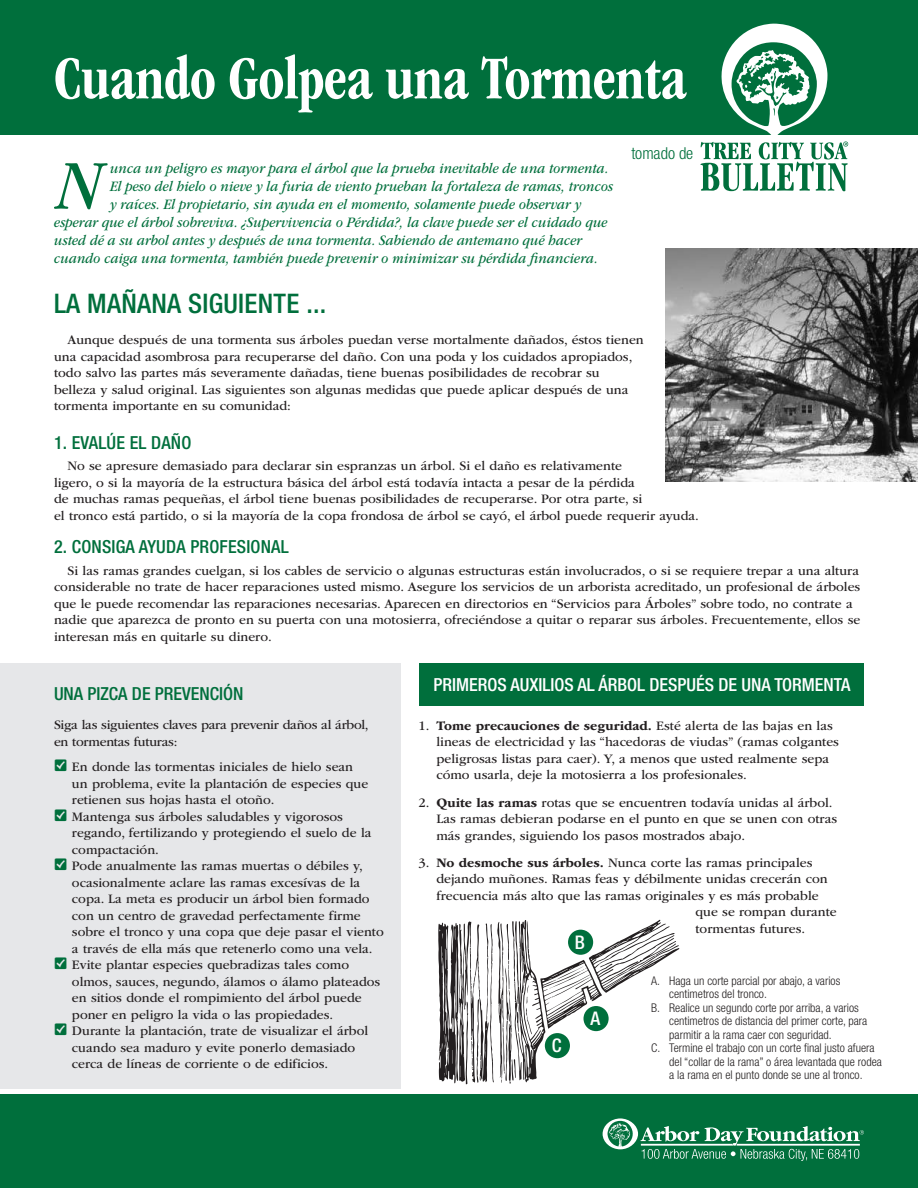
<style>
.page{position:relative;width:918px;height:1188px;background:#fff}
.page>*{position:absolute;margin:0;border:0;box-sizing:border-box;transform-origin:0 0}
.t1{font:italic 72.75px "ITC Garamond Std";color:#006f3c;scale:.9 1}
.t2{font:700 condensed 63px "ITC Garamond Std";letter-spacing:-.005em;color:#fff;scale:.9 1}
.t3{font:500 condensed 27px "Helvetica Neue LT Std";letter-spacing:.01em;color:#006f3c}
.t4{font:500 condensed 18.75px "Helvetica Neue LT Std";color:#fff}
.t5{font:500 condensed 18px "Helvetica Neue LT Std";letter-spacing:.01em;color:#006f3c}
.t6{font:500 condensed 18px "Helvetica Neue LT Std";color:#fff}
.t7{font:300 condensed 16.5px "Helvetica Neue LT Std";color:#006f3c}
.t8{font:italic 15px "ITC Garamond Std";color:#006f3c;scale:.9 1}
.t9{font:13.5px/16.5px "ITC Garamond Std";color:#231f20}
.t10{font:13.5px/16.5px "ITC Garamond Std";letter-spacing:-.02em;color:#231f20}
.t11{font:300 condensed 12px "Helvetica Neue LT Std";color:#231f20}
.s1{font-weight:700}
</style>
<div class="page">
<div style="left:0;top:0;width:918px;height:135px;background:#006f3c"></div>
<div style="left:0;top:1094px;width:918px;height:94px;background:#006f3c"></div>
<svg style="left:603px;top:1118px;width:261px;height:43px"></svg>
<div style="left:0;top:663px;width:401px;height:426px;background:#e6e7e9"></div>
<svg style="left:700px;top:24px;width:148px;height:167px"></svg>
<img style="left:666px;top:249px;width:252px;height:233px">
<div style="left:419px;top:663px;width:445px;height:42px;background:#006f3c"></div>
<svg style="left:438px;top:920px;width:241px;height:164px"></svg>
<div style="left:584px;top:1006px;width:25px;height:25px;background:#006f3c;border-radius:50%"></div>
<div style="left:568px;top:930px;width:25px;height:25px;background:#006f3c;border-radius:50%"></div>
<div style="left:545px;top:1033px;width:25px;height:25px;background:#006f3c;border-radius:50%"></div>
<h2 class="t2" style="left:54px;top:43px;width:704px">Cuando Golpea una Tormenta</h2>
<h1 class="t1" style="left:55px;top:146px;width:51px">N</h1>
<p class="t8" style="left:110px;top:160px;width:555px">unca un peligro es mayor para el árbol que la prueba inevitable de una tormenta.</p>
<p class="t8" style="left:110px;top:178px;width:561px">El peso del hielo o nieve y la furia de viento prueban la fortaleza de ramas, troncos</p>
<p class="t8" style="left:110px;top:196px;width:525px">y raíces. El propietario, sin ayuda en el momento, solamente puede observar y</p>
<p class="t8" style="left:54px;top:214px;width:616px">esperar que el árbol sobreviva. ¿Supervivencia o Pérdida?, la clave puede ser el cuidado que</p>
<p class="t8" style="left:54px;top:232px;width:588px">usted dé a su arbol antes y después de una tormenta. Sabiendo de antemano qué hacer</p>
<p class="t8" style="left:54px;top:250px;width:605px">cuando caiga una tormenta, también puede prevenir o minimizar su pérdida financiera.</p>
<p class="t7" style="left:631px;top:144px;width:64px">tomado de</p>
<h3 class="t3" style="left:54px;top:288px;width:274px">LA MAÑANA SIGUIENTE ...</h3>
<p class="t9" style="left:54px;top:332px;width:591px;text-indent:14px">Aunque después de una tormenta sus árboles puedan verse mortalmente dañados, éstos tienen una capacidad asombrosa para recuperarse del daño. Con una poda y los cuidados apropiados, todo salvo las partes más severamente dañadas, tiene buenas posibilidades de recobrar su belleza y salud original. Las siguientes son algunas medidas que puede aplicar después de una tormenta importante en su comunidad:</p>
<h3 class="t5" style="left:54px;top:431px;width:139px">1. EVALÚE EL DAÑO</h3>
<p class="t9" style="left:54px;top:458px;width:646px;text-indent:14px">No se apresure demasiado para declarar sin espranzas un árbol. Si el daño es relativamente<br>ligero, o si la mayoría de la estructura básica del árbol está todavía intacta a pesar de la pérdida<br>de muchas ramas pequeñas, el árbol tiene buenas posibilidades de recuperarse. Por otra parte, si<br>el tronco está partido, o si la mayoría de la copa frondosa de árbol se cayó, el árbol puede requerir ayuda.</p>
<h3 class="t5" style="left:54px;top:536px;width:236px">2. CONSIGA AYUDA PROFESIONAL</h3>
<p class="t9" style="left:54px;top:563px;width:808px;text-indent:14px">Si las ramas grandes cuelgan, si los cables de servicio o algunas estructuras están involucrados, o si se requiere trepar a una altura considerable no trate de hacer reparaciones usted mismo. Asegure los servicios de un arborista acreditado, un profesional de árboles que le puede recomendar las reparaciones necesarias. Aparecen en directorios en “Servicios para Árboles” sobre todo, no contrate a nadie que aparezca de pronto en su puerta con una motosierra, ofreciéndose a quitar o reparar sus árboles. Frecuentemente, ellos se interesan más en quitarle su dinero.</p>
<h3 class="t5" style="left:54px;top:683px;width:191px">UNA PIZCA DE PREVENCIÓN</h3>
<p class="t10" style="left:54px;top:717px;width:316px">Siga las siguientes claves para prevenir daños al árbol, en tormentas futuras:</p>
<p class="t9" style="left:72px;top:759px;width:313px">En donde las tormentas iniciales de hielo sean<br>un problema, evite la plantación de especies que retienen sus hojas hasta el otoño.<br>Mantenga sus árboles saludables y vigorosos regando, fertilizando y protegiendo el suelo de la compactación.<br>Pode anualmente las ramas muertas o débiles y, ocasionalmente aclare las ramas excesívas de la copa. La meta es producir un árbol bien formado con un centro de gravedad perfectamente firme sobre el tronco y una copa que deje pasar el viento a través de ella más que retenerlo como una vela.<br>Evite plantar especies quebradizas tales como olmos, sauces, negundo, álamos o álamo plateados en sitios donde el rompimiento del árbol puede poner en peligro la vida o las propiedades.<br>Durante la plantación, trate de visualizar el árbol cuando sea maduro y evite ponerlo demasiado cerca de líneas de corriente o de edificios.</p>
<h3 class="t6" style="left:434px;top:674px;width:419px">PRIMEROS AUXILIOS AL ÁRBOL DESPUÉS DE UNA TORMENTA</h3>
<p class="t9" style="left:436px;top:718px;width:404px;text-indent:-18px">1. <span class="s1">Tome precauciones de seguridad.</span> Esté alerta de las bajas en las lineas de electricidad y las “hacedoras de viudas” (ramas colgantes peligrosas listas para caer). Y, a menos que usted realmente sepa cómo usarla, deje la motosierra a los profesionales.</p>
<p class="t9" style="left:436px;top:794px;width:402px;text-indent:-18px">2. <span class="s1">Quite las ramas</span> rotas que se encuentren todavía unidas al árbol.<br>Las ramas debieran podarse en el punto en que se unen con otras más grandes, siguiendo los pasos mostrados abajo.</p>
<p class="t9" style="left:418px;top:855px;width:395px">3. <span class="s1">No desmoche sus árboles.</span> Nunca corte las ramas principales</p>
<p class="t9" style="left:436px;top:871px;width:393px">dejando muñones. Ramas feas y débilmente unidas crecerán con</p>
<p class="t9" style="left:436px;top:888px;width:384px">frecuencia más alto que las ramas originales y es más probable</p>
<p class="t9" style="left:695px;top:904px;width:143px">que se rompan durante</p>
<p class="t9" style="left:695px;top:921px;width:111px">tormentas futures.</p>
<h3 class="t4" style="left:575px;top:931px;width:12px">B</h3>
<h3 class="t4" style="left:552px;top:1035px;width:11px">C</h3>
<h3 class="t4" style="left:591px;top:1007px;width:11px">A</h3>
<p class="t11" style="left:651px;top:974px;width:191px">A. Haga un corte parcial por abajo, a varios</p>
<p class="t11" style="left:669px;top:987px;width:99px">centimetros del tronco.</p>
<p class="t11" style="left:651px;top:1001px;width:209px">B. Realice un segundo corte por arriba, a varios</p>
<p class="t11" style="left:669px;top:1014px;width:200px">centimetros de distancia del primer corte, para</p>
<p class="t11" style="left:669px;top:1028px;width:164px">parmitir a la rama caer con seguridad.</p>
<p class="t11" style="left:651px;top:1041px;width:225px">C. Termine el trabajo con un corte final justo afuera</p>
<p class="t11" style="left:669px;top:1055px;width:214px">del “collar de la rama” o área levantada que rodea</p>
<p class="t11" style="left:669px;top:1068px;width:195px">a la rama en el punto donde se une al tronco.</p>
</div>
